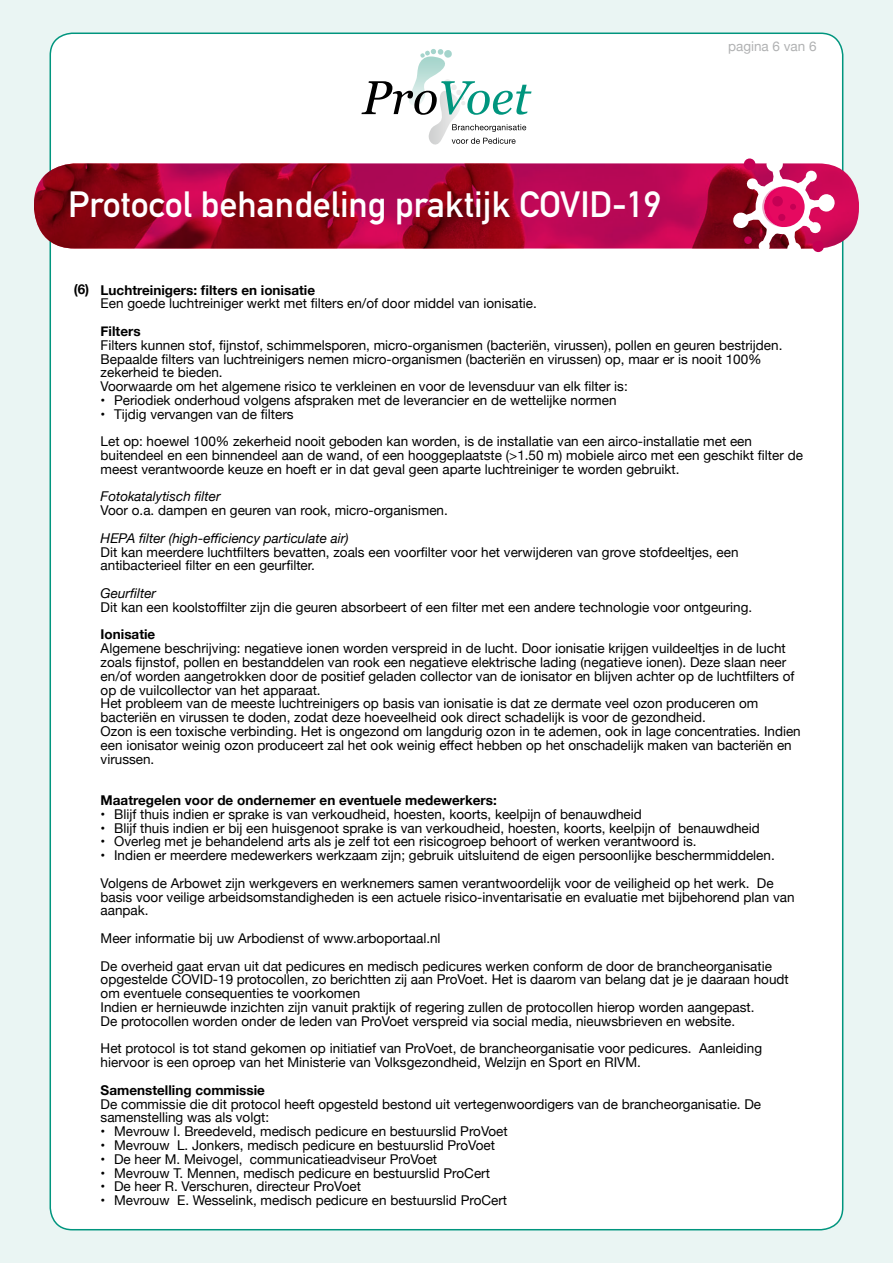
<style>
.page{position:relative;width:893px;height:1263px;background:#eaf5f3}
.page>*{position:absolute;margin:0;border:0;box-sizing:border-box;transform-origin:0 0}
.t1{font:700 36px "DIN Alternate";color:#fff}
.t2{font:13.5px/13.8px "Helvetica Neue";color:#000}
.t3{font:700 13.5px "Helvetica Neue";color:#000}
.t4{font:italic 13.5px "Helvetica Neue";color:#000}
.t5{font:13.5px "Helvetica Neue";color:#b1b2b3}
</style>
<div class="page">
<div style="left:50px;top:33px;width:793px;height:1197px;background:#fff;border-radius:22px"></div>
<img style="left:34px;top:163px;width:825px;height:85px">
<svg style="left:732px;top:158px;width:103px;height:95px"></svg>
<img style="left:416px;top:58px;width:29px;height:21px">
<svg style="left:420px;top:49px;width:32px;height:9px"></svg>
<img style="left:428px;top:115px;width:28px;height:30px">
<svg style="left:361px;top:79px;width:170px;height:36px"></svg>
<svg style="left:452px;top:138px;width:64px;height:6px"></svg>
<svg style="left:452px;top:124px;width:74px;height:8px"></svg>
<h1 class="t1" style="left:68px;top:177px;width:595px">Protocol behandeling praktijk COVID-19</h1>
<p class="t5" style="left:728px;top:36px;width:90px">pagina 6 van 6</p>
<p class="t3" style="left:74px;top:279px;width:17px">(6)</p>
<p class="t3" style="left:101px;top:279px;width:216px">Luchtreinigers: filters en ionisatie</p>
<p class="t2" style="left:101px;top:297px;width:438px">Een goede luchtreiniger werkt met filters en/of door middel van ionisatie.</p>
<p class="t3" style="left:101px;top:320px;width:41px">Filters</p>
<p class="t2" style="left:101px;top:339px;width:683px">Filters kunnen stof, fijnstof, schimmelsporen, micro-organismen (bacteriën, virussen), pollen en geuren bestrijden.<br>Bepaalde filters van luchtreinigers nemen micro-organismen (bacteriën en virussen) op, maar er is nooit 100% zekerheid te bieden.<br>Voorwaarde om het algemene risico te verkleinen en voor de levensduur van elk filter is:</p>
<p class="t2" style="left:101px;top:394px;width:517px">• Periodiek onderhoud volgens afspraken met de leverancier en de wettelijke normen</p>
<p class="t2" style="left:101px;top:401px;width:653px;line-height:27.6px">• Tijdig vervangen van de filters<br>Let op: hoewel 100% zekerheid nooit geboden kan worden, is de installatie van een airco-installatie met een</p>
<p class="t2" style="left:101px;top:449px;width:704px">buitendeel en een binnendeel aan de wand, of een hooggeplaatste (&gt;1.50 m) mobiele airco met een geschikt filter de meest verantwoorde keuze en hoeft er in dat geval geen aparte luchtreiniger te worden gebruikt.</p>
<p class="t4" style="left:101px;top:487px;width:122px">Fotokatalytisch filter</p>
<p class="t2" style="left:101px;top:504px;width:349px">Voor o.a. dampen en geuren van rook, micro-organismen.</p>
<p class="t4" style="left:101px;top:528px;width:250px">HEPA filter (high-efficiency particulate air)</p>
<p class="t2" style="left:101px;top:546px;width:639px">Dit kan meerdere luchtfilters bevatten, zoals een voorfilter voor het verwijderen van grove stofdeeltjes, een antibacterieel filter en een geurfilter.</p>
<p class="t4" style="left:101px;top:583px;width:57px">Geurfilter</p>
<p class="t2" style="left:101px;top:601px;width:653px">Dit kan een koolstoffilter zijn die geuren absorbeert of een filter met een andere technologie voor ontgeuring.</p>
<p class="t3" style="left:101px;top:624px;width:56px">Ionisatie</p>
<p class="t2" style="left:101px;top:642px;width:702px">Algemene beschrijving: negatieve ionen worden verspreid in de lucht. Door ionisatie krijgen vuildeeltjes in de lucht zoals fijnstof, pollen en bestanddelen van rook een negatieve elektrische lading (negatieve ionen). Deze slaan neer en/of worden aangetrokken door de positief geladen collector van de ionisator en blijven achter op de luchtfilters of op de vuilcollector van het apparaat.<br>Het probleem van de meeste luchtreinigers op basis van ionisatie is dat ze dermate veel ozon produceren om bacteriën en virussen te doden, zodat deze hoeveelheid ook direct schadelijk is voor de gezondheid.<br>Ozon is een toxische verbinding. Het is ongezond om langdurig ozon in te ademen, ook in lage concentraties. Indien een ionisator weinig ozon produceert zal het ook weinig effect hebben op het onschadelijk maken van bacteriën en virussen.</p>
<p class="t3" style="left:101px;top:790px;width:398px">Maatregelen voor de ondernemer en eventuele medewerkers:</p>
<p class="t2" style="left:101px;top:808px;width:543px">• Blijf thuis indien er sprake is van verkoudheid, hoesten, koorts, keelpijn of benauwdheid</p>
<p class="t2" style="left:101px;top:822px;width:661px">• Blijf thuis indien er bij een huisgenoot sprake is van verkoudheid, hoesten, koorts, keelpijn of benauwdheid</p>
<p class="t2" style="left:101px;top:835px;width:598px">• Overleg met je behandelend arts als je zelf tot een risicogroep behoort of werken verantwoord is.</p>
<p class="t2" style="left:101px;top:842px;width:676px;line-height:27.6px">• Indien er meerdere medewerkers werkzaam zijn; gebruik uitsluitend de eigen persoonlijke beschermmiddelen.<br>Volgens de Arbowet zijn werkgevers en werknemers samen verantwoordelijk voor de veiligheid op het werk. De</p>
<p class="t2" style="left:101px;top:891px;width:695px">basis voor veilige arbeidsomstandigheden is een actuele risico-inventarisatie en evaluatie met bijbehorend plan van aanpak.</p>
<p class="t2" style="left:101px;top:925px;width:673px;line-height:27.6px">Meer informatie bij uw Arbodienst of www.arboportaal.nl<br>De overheid gaat ervan uit dat pedicures en medisch pedicures werken conform de door de brancheorganisatie</p>
<p class="t2" style="left:101px;top:973px;width:690px">opgestelde COVID-19 protocollen, zo berichtten zij aan ProVoet. Het is daarom van belang dat je je daaraan houdt om eventuele consequenties te voorkomen<br>Indien er hernieuwde inzichten zijn vanuit praktijk of regering zullen de protocollen hierop worden aangepast.<br>De protocollen worden onder de leden van ProVoet verspreid via social media, nieuwsbrieven en website.</p>
<p class="t2" style="left:101px;top:1042px;width:663px">Het protocol is tot stand gekomen op initiatief van ProVoet, de brancheorganisatie voor pedicures. Aanleiding hiervoor is een oproep van het Ministerie van Volksgezondheid, Welzijn en Sport en RIVM.</p>
<p class="t3" style="left:101px;top:1079px;width:166px">Samenstelling commissie</p>
<p class="t2" style="left:101px;top:1098px;width:662px">De commissie die dit protocol heeft opgesteld bestond uit vertegenwoordigers van de brancheorganisatie. De samenstelling was als volgt:</p>
<p class="t2" style="left:101px;top:1125px;width:409px">• Mevrouw I. Breedeveld, medisch pedicure en bestuurslid ProVoet</p>
<p class="t2" style="left:101px;top:1139px;width:396px">• Mevrouw L. Jonkers, medisch pedicure en bestuurslid ProVoet</p>
<p class="t2" style="left:101px;top:1153px;width:338px">• De heer M. Meivogel, communicatieadviseur ProVoet</p>
<p class="t2" style="left:101px;top:1167px;width:391px">• Mevrouw T. Mennen, medisch pedicure en bestuurslid ProCert</p>
<p class="t2" style="left:101px;top:1180px;width:262px">• De heer R. Verschuren, directeur ProVoet</p>
<p class="t2" style="left:101px;top:1194px;width:408px">• Mevrouw E. Wesselink, medisch pedicure en bestuurslid ProCert</p>
</div>
